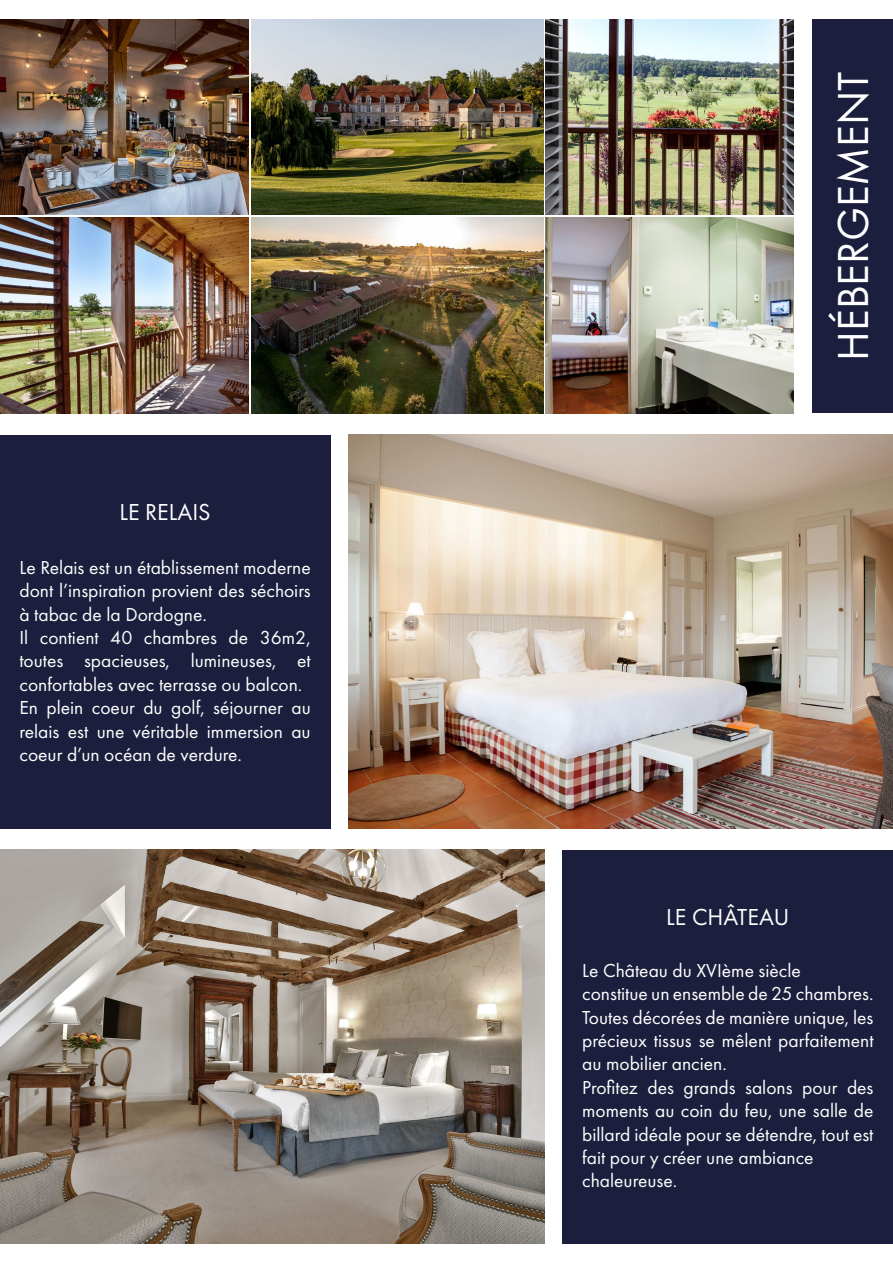
<style>
.page{position:relative;width:893px;height:1263px;background:#fff}
.page>*{position:absolute;margin:0;border:0;box-sizing:border-box;transform-origin:0 0}
.t1{font:45px "Futura PT";color:#fff}
.t2{font:24px "Futura PT";color:#fff}
.t3{font:19.5px/23.4px "Futura PT";color:#fff}
</style>
<div class="page">
<div style="left:0;top:435px;width:330px;height:393px;background:#1b1f3d"></div>
<div style="left:563px;top:850px;width:330px;height:394px;background:#1b1f3d"></div>
<div style="left:812px;top:19px;width:81px;height:394px;background:#1b1f3d"></div>
<img style="left:0;top:19px;width:248px;height:196px">
<img style="left:545px;top:19px;width:249px;height:196px">
<img style="left:252px;top:19px;width:291px;height:196px">
<img style="left:0;top:217px;width:248px;height:196px">
<img style="left:545px;top:217px;width:249px;height:196px">
<img style="left:252px;top:217px;width:291px;height:196px">
<img style="left:349px;top:435px;width:544px;height:393px">
<img style="left:0;top:850px;width:544px;height:394px">
<p class="t2" style="left:120px;top:498px;width:93px">LE RELAIS</p>
<p class="t3" style="left:19px;top:555px;width:293px">Le Relais est un établissement moderne dont l’inspiration provient des séchoirs à tabac de la Dordogne.<br>Il contient 40 chambres de 36m2, toutes spacieuses, lumineuses, et confortables avec terrasse ou balcon.<br>En plein coeur du golf, séjourner au relais est une véritable immersion au coeur d’un océan de verdure.</p>
<h1 class="t1" style="left:826px;top:361px;width:291px;rotate:-90deg">HÉBERGEMENT</h1>
<p class="t2" style="left:666px;top:902px;width:125px">LE CHÂTEAU</p>
<p class="t3" style="left:582px;top:958px;width:293px">Le Château du XVIème siècle<br>constitue un ensemble de 25 chambres.<br>Toutes décorées de manière unique, les précieux tissus se mêlent parfaitement au mobilier ancien.<br>Profitez des grands salons pour des moments au coin du feu, une salle de billard idéale pour se détendre, tout est fait pour y créer une ambiance chaleureuse.</p>
</div>
